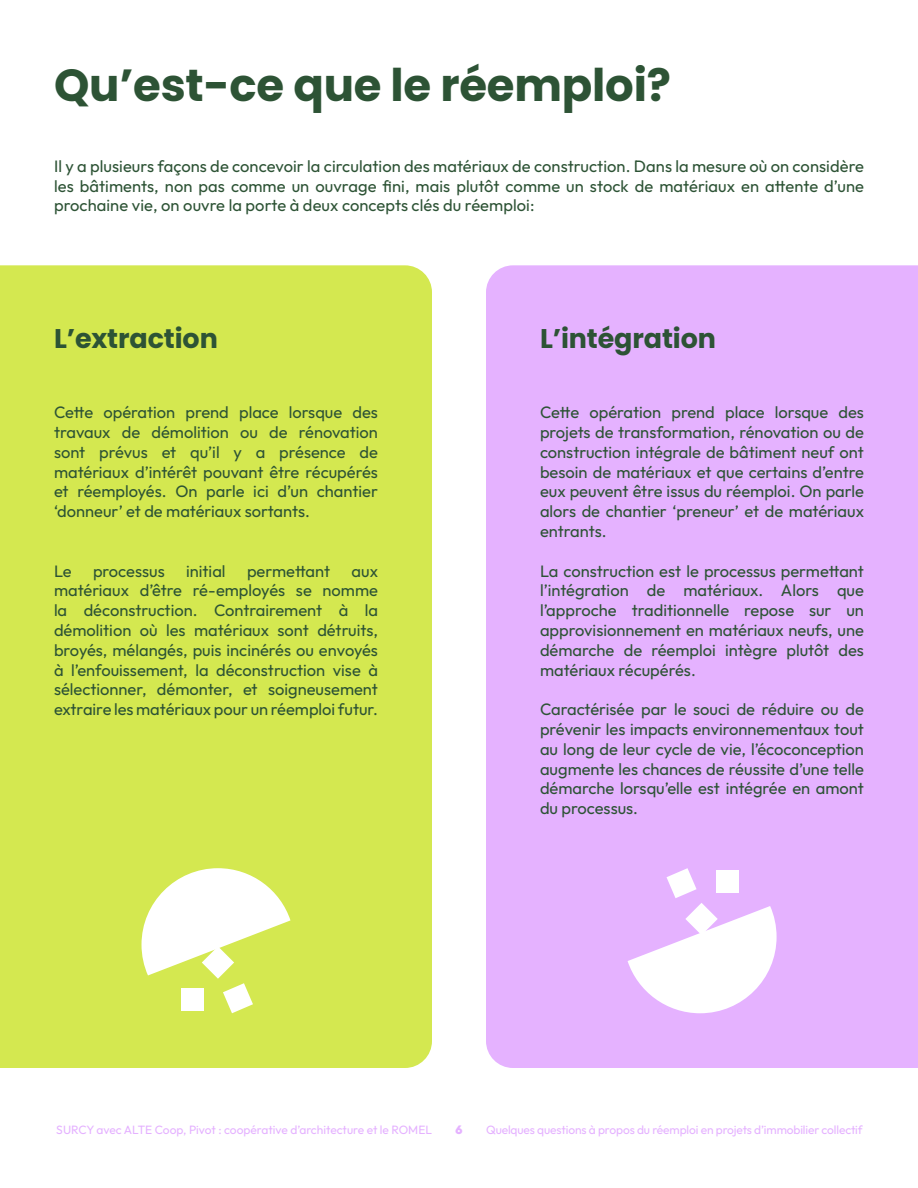
<style>
.page{position:relative;width:918px;height:1188px;background:#fff}
.page>*{position:absolute;margin:0;border:0;box-sizing:border-box;transform-origin:0 0}
.t1{font:700 45px "Poppins";letter-spacing:-.005em;color:#2d5335}
.t2{font:700 27px "Poppins";letter-spacing:-.005em;color:#2d5335}
.t3{font:16.5px/19.8px "Outfit";color:#2d5335;text-align:justify}
.t4{font:12px "Outfit";letter-spacing:-.01em;color:#e5b2ff}
.t5{font:900 12px "Outfit";color:#e5b2ff}
</style>
<div class="page">
<div style="left:0;top:265px;width:432px;height:803px;background:#d4e850"></div>
<div style="left:486px;top:265px;width:432px;height:803px;background:#e5b2ff"></div>
<svg style="left:628px;top:868px;width:149px;height:145px"></svg>
<svg style="left:142px;top:868px;width:148px;height:145px"></svg>
<h1 class="t1" style="left:54px;top:59px;width:618px">Qu’est-ce que le réemploi?</h1>
<p class="t3" style="left:54px;top:156px;width:812px">Il y a plusieurs façons de concevoir la circulation des matériaux de construction. Dans la mesure où on considère les bâtiments, non pas comme un ouvrage fini, mais plutôt comme un stock de matériaux en attente d’une prochaine vie, on ouvre la porte à deux concepts clés du réemploi:</p>
<h2 class="t2" style="left:54px;top:323px;width:165px">L’extraction</h2>
<h2 class="t2" style="left:540px;top:323px;width:178px">L’intégration</h2>
<p class="t3" style="left:54px;top:403px;width:326px">Cette opération prend place lorsque des travaux de démolition ou de rénovation sont prévus et qu’il y a présence de matériaux d’intérêt pouvant être récupérés et réemployés. On parle ici d’un chantier ‘donneur’ et de matériaux sortants.</p>
<p class="t3" style="left:54px;top:561px;width:19px">Le</p>
<p class="t3" style="left:93px;top:561px;width:73px">processus</p>
<p class="t3" style="left:186px;top:561px;width:41px">initial</p>
<p class="t3" style="left:247px;top:561px;width:85px">permettant</p>
<p class="t3" style="left:54px;top:561px;width:326px;text-indent:298px">aux matériaux d’être ré-employés se nomme la déconstruction. Contrairement à la démolition où les matériaux sont détruits, broyés, mélangés, puis incinérés ou envoyés à l’enfouissement, la déconstruction vise à sélectionner, démonter, et soigneusement extraire les matériaux pour un réemploi futur.</p>
<p class="t3" style="left:540px;top:403px;width:326px">Cette opération prend place lorsque des projets de transformation, rénovation ou de construction intégrale de bâtiment neuf ont besoin de matériaux et que certains d’entre eux peuvent être issus du réemploi. On parle alors de chantier ‘preneur’ et de matériaux entrants.</p>
<p class="t3" style="left:540px;top:561px;width:326px">La construction est le processus permettant l’intégration de matériaux. Alors que l’approche traditionnelle repose sur un approvisionnement en matériaux neufs, une démarche de réemploi intègre plutôt des matériaux récupérés.</p>
<p class="t3" style="left:540px;top:700px;width:326px">Caractérisée par le souci de réduire ou de prévenir les impacts environnementaux tout au long de leur cycle de vie, l’écoconception augmente les chances de réussite d’une telle démarche lorsqu’elle est intégrée en amont du processus.</p>
<p class="t4" style="left:56px;top:1122px;width:377px">SURCY avec ALTE Coop, Pivot : coopérative d’architecture et le ROMEL</p>
<p class="t5" style="left:455px;top:1122px;width:9px">6</p>
<p class="t4" style="left:486px;top:1122px;width:378px">Quelques questions à propos du réemploi en projets d’immobilier collectif</p>
</div>
